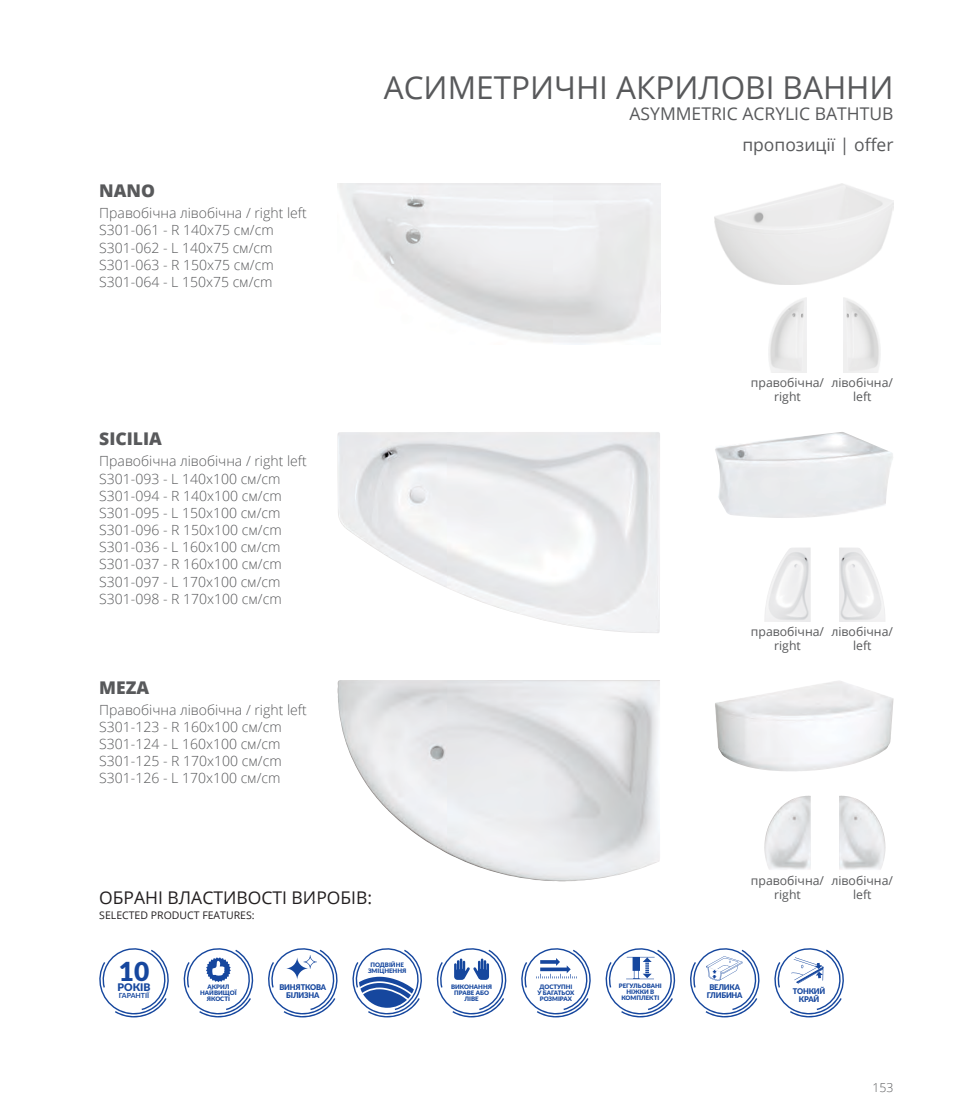
<style>
.page{position:relative;width:968px;height:1117px;background:#fff}
.page>*{position:absolute;margin:0;border:0;box-sizing:border-box;transform-origin:0 0}
.t1{font:31.5px "Open Sans";color:#58595b}
.t2{font:900 26.25px "Lato";color:#16479e}
.t3{font:17.5px/31px "Open Sans";color:#58595b;text-align:right}
.t4{font:17.5px "Open Sans";color:#231f20}
.t5{font:800 17.5px "Open Sans";color:#58595b}
.t6{font:300 14px/17.2px "Open Sans";color:#58595b}
.t7{font:12.25px/14px "Open Sans";color:#58595b;text-align:center}
.t8{font:300 12.25px "Open Sans";color:#58595b}
.t9{font:10.5px "Open Sans";color:#231f20}
.t10{font:900 10.5px "Lato";color:#16479e}
.t11{font:900 7.88px/7.9px "Lato";letter-spacing:-.02em;color:#16479e;text-align:center;scale:.95 1}
.t12{font:700 7px "Lato";color:#16479e}
.t13{font:900 6.12px/6.1px "Lato";color:#16479e;text-align:center}
</style>
<div class="page">
<svg style="left:99px;top:948px;width:70px;height:69px"></svg>
<svg style="left:268px;top:948px;width:69px;height:69px"></svg>
<svg style="left:437px;top:948px;width:69px;height:69px"></svg>
<svg style="left:521px;top:948px;width:69px;height:69px"></svg>
<svg style="left:352px;top:948px;width:70px;height:69px"></svg>
<svg style="left:605px;top:948px;width:70px;height:69px"></svg>
<svg style="left:690px;top:948px;width:69px;height:69px"></svg>
<svg style="left:774px;top:948px;width:69px;height:69px"></svg>
<svg style="left:184px;top:948px;width:69px;height:69px"></svg>
<img style="left:337px;top:184px;width:323px;height:161px">
<img style="left:768px;top:298px;width:38px;height:74px">
<img style="left:843px;top:298px;width:37px;height:74px">
<img style="left:714px;top:184px;width:179px;height:100px">
<img style="left:337px;top:432px;width:323px;height:201px">
<img style="left:764px;top:547px;width:46px;height:75px">
<img style="left:839px;top:547px;width:46px;height:75px">
<img style="left:715px;top:432px;width:178px;height:86px">
<img style="left:715px;top:681px;width:178px;height:90px">
<img style="left:337px;top:680px;width:323px;height:201px">
<img style="left:764px;top:795px;width:46px;height:75px">
<img style="left:839px;top:795px;width:46px;height:75px">
<p class="t5" style="left:99px;top:177px;width:57px">NANO</p>
<p class="t6" style="left:99px;top:204px;width:209px">Правобічна лівобічна / right left<br>S301-061 - R 140x75 см/cm<br>S301-062 - L 140x75 см/cm<br>S301-063 - R 150x75 см/cm<br>S301-064 - L 150x75 см/cm</p>
<p class="t5" style="left:99px;top:425px;width:64px">SICILIA</p>
<p class="t6" style="left:99px;top:452px;width:209px">Правобічна лівобічна / right left<br>S301-093 - L 140x100 см/cm<br>S301-094 - R 140x100 см/cm<br>S301-095 - L 150x100 см/cm<br>S301-096 - R 150x100 см/cm<br>S301-036 - L 160x100 см/cm<br>S301-037 - R 160x100 см/cm<br>S301-097 - L 170x100 см/cm<br>S301-098 - R 170x100 см/cm</p>
<p class="t5" style="left:99px;top:673px;width:51px">MEZA</p>
<p class="t6" style="left:99px;top:700px;width:209px">Правобічна лівобічна / right left<br>S301-123 - R 160x100 см/cm<br>S301-124 - L 160x100 см/cm<br>S301-125 - R 170x100 см/cm<br>S301-126 - L 170x100 см/cm</p>
<h1 class="t1" style="left:384px;top:65px;width:511px">АСИМЕТРИЧНІ АКРИЛОВІ ВАННИ</h1>
<p class="t3" style="left:629px;top:97px;width:265px">ASYMMETRIC ACRYLIC BATHTUB пропозиції | offer</p>
<p class="t7" style="left:750px;top:375px;width:75px">правобічна/ right</p>
<p class="t7" style="left:831px;top:375px;width:63px">лівобічна/ left</p>
<p class="t7" style="left:750px;top:624px;width:75px">правобічна/ right</p>
<p class="t7" style="left:831px;top:624px;width:63px">лівобічна/ left</p>
<p class="t4" style="left:99px;top:885px;width:274px">ОБРАНІ ВЛАСТИВОСТІ ВИРОБІВ:</p>
<p class="t9" style="left:99px;top:907px;width:157px">SELECTED PRODUCT FEATURES:</p>
<p class="t7" style="left:750px;top:872px;width:75px">правобічна/ right</p>
<p class="t7" style="left:831px;top:872px;width:63px">лівобічна/ left</p>
<p class="t13" style="left:368px;top:960px;width:40px">ПОДВІЙНЕ<br>ЗМІЦНЕННЯ</p>
<h2 class="t2" style="left:119px;top:951px;width:32px">10</h2>
<p class="t10" style="left:117px;top:979px;width:35px">РОКІВ</p>
<p class="t12" style="left:119px;top:990px;width:32px">ГАРАНТІЇ</p>
<p class="t11" style="left:279px;top:982px;width:51px">ВИНЯТКОВА<br>БІЛИЗНА</p>
<p class="t13" style="left:451px;top:982px;width:42px">ВИКОНАННЯ<br>ПРАВЕ АБО<br>ЛІВЕ</p>
<p class="t13" style="left:537px;top:983px;width:38px">ДОСТУПНІ<br>У БАГАТЬОХ<br>РОЗМІРАХ</p>
<p class="t13" style="left:200px;top:983px;width:38px">АКРИЛ<br>НАЙВИЩОЇ<br>ЯКОСТІ</p>
<p class="t13" style="left:618px;top:982px;width:44px">РЕГУЛЬОВАНІ<br>НІЖКИ В<br>КОМПЛЕКТІ</p>
<p class="t11" style="left:706px;top:982px;width:39px">ВЕЛИКА<br>ГЛИБИНА</p>
<p class="t11" style="left:792px;top:986px;width:36px">ТОНКИЙ<br>КРАЙ</p>
<p class="t8" style="left:872px;top:1079px;width:22px">153</p>
</div>
